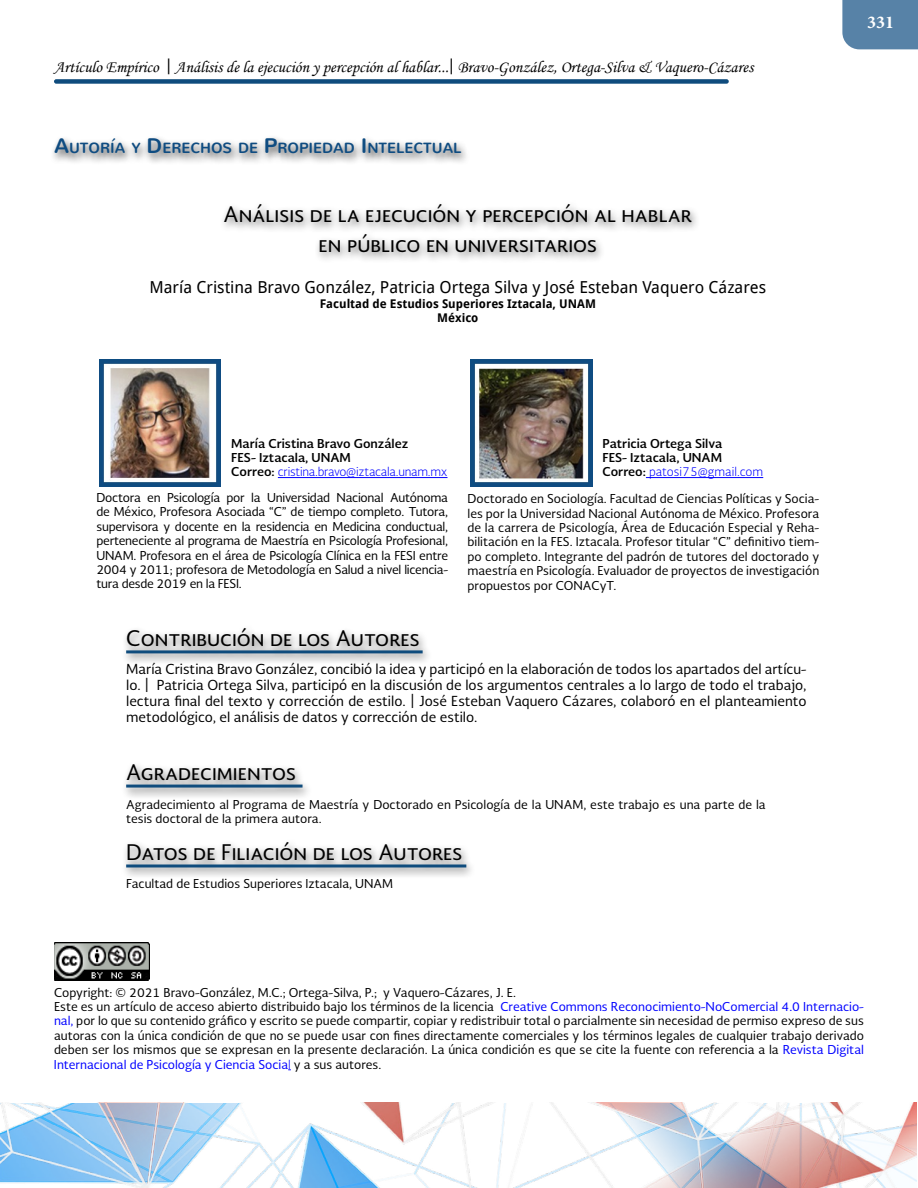
<style>
.page{position:relative;width:918px;height:1188px;background:#fff}
.page>*{position:absolute;margin:0;border:0;box-sizing:border-box;transform-origin:0 0}
.t1{font:21px/30px "Soberana Sans";color:#000;text-align:center}
.t2{font:700 18px "Minion Pro";color:#fff}
.t3{font:16.5px "Monotype Corsiva";color:#000}
.t4{font:16.5px "Droid Sans";color:#000}
.t5{font:700 14.7px "Nunito";color:#0f4c81}
.t6{font:13.5px/16.2px "Soberana Sans";color:#000;text-align:justify}
.t7{font:12px/14.4px "Soberana Sans";color:#000}
.t8{font:700 12px/14.4px "Soberana Sans";color:#000}
.t9{font:700 12px/14.4px "Droid Sans";color:#000;text-align:center}
.s1{font-family:"Soberana Sans";font-size:15px}
.s2{font-size:21px}
.s3{font-weight:300;color:#00f}
.s4{color:#00f}
</style>
<div class="page">
<div style="left:120px;top:625px;width:313px;height:40px;background:#000;opacity:.6"></div>
<hr style="left:126px;top:650px;width:297px;height:3px;background:#0f4c7d">
<div style="left:120px;top:761px;width:192px;height:38px;background:#000;opacity:.6"></div>
<hr style="left:126px;top:785px;width:177px;height:3px;background:#0f4c7d">
<div style="left:120px;top:839px;width:356px;height:40px;background:#000;opacity:.6"></div>
<hr style="left:126px;top:864px;width:340px;height:3px;background:#0f4c7d">
<div style="left:219px;top:200px;width:482px;height:63px;background:#000;opacity:.6"></div>
<div style="left:49px;top:134px;width:422px;height:31px;background:#000;opacity:.75"></div>
<img style="left:54px;top:943px;width:96px;height:38px">
<img style="left:99px;top:359px;width:122px;height:128px">
<hr style="left:278px;top:477px;width:170px;height:1px;background:#00f">
<img style="left:471px;top:359px;width:121px;height:128px">
<hr style="left:646px;top:477px;width:117px;height:1px;background:#00f">
<div style="left:842px;top:0;width:76px;height:49px;background:#5782a7"></div>
<div style="left:54px;top:79px;width:675px;height:5px;background:#0f4c7d;border-radius:2px"></div>
<img style="left:0;top:1103px;width:917px;height:84px">
<h3 class="t3" style="left:54px;top:57px;width:701px">Artículo Empírico <span class="s1">|</span> Análisis de la ejecución y percepción al hablar...<span class="s1">|</span> Bravo-González, Ortega-Silva &amp; Vaquero-Cázares</h3>
<p class="t5" style="left:54px;top:135px;width:280px"><span class="s2">A</span>UTORÍA Y <span class="s2">D</span>ERECHOS DE <span class="s2">P</span>ROPIEDAD</p>
<p class="t5" style="left:361px;top:135px;width:102px"><span class="s2">I</span> NTELECTUAL</p>
<h1 class="t1" style="left:224px;top:198px;width:470px">Análisis de la ejecución y percepción al hablar en público en universitarios</h1>
<h3 class="t4" style="left:149px;top:276px;width:618px">María Cristina Bravo González, Patricia Ortega Silva y José Esteban Vaquero Cázares</h3>
<p class="t9" style="left:320px;top:296px;width:278px">Facultad de Estudios Superiores Iztacala, UNAM<br>México</p>
<p class="t8" style="left:231px;top:435px;width:218px">María Cristina Bravo González<br>FES- Iztacala, UNAM<br>Correo: <span class="s3">cristina.bravo@iztacala.unam.mx</span></p>
<p class="t7" style="left:96px;top:490px;width:353px;text-align:justify">Doctora en Psicología por la Universidad Nacional Autónoma de México, Profesora Asociada “C” de tiempo completo. Tutora, supervisora y docente en la residencia en Medicina conductual, perteneciente al programa de Maestría en Psicología Profesional, UNAM. Profesora en el área de Psicología Clínica en la FESI entre 2004 y 2011; profesora de Metodología en Salud a nivel licencia&shy;tura desde 2019 en la FESI.</p>
<p class="t8" style="left:602px;top:435px;width:162px">Patricia Ortega Silva<br>FES- Iztacala, UNAM<br>Correo: <span class="s3">patosi75@gmail.com</span></p>
<p class="t7" style="left:468px;top:491px;width:353px;text-align:justify">Doctorado en Sociología. Facultad de Ciencias Políticas y Socia&shy;les por la Universidad Nacional Autónoma de México. Profesora de la carrera de Psicología, Área de Educación Especial y Reha&shy;bilitación en la FES. Iztacala. Profesor titular “C” definitivo tiem&shy;po completo. Integrante del padrón de tutores del doctorado y maestría en Psicología. Evaluador de proyectos de investigación propuestos por CONACyT.</p>
<h1 class="t1" style="left:126px;top:623px;width:295px">Contribución de los Autores</h1>
<p class="t6" style="left:126px;top:660px;width:682px">María Cristina Bravo González, concibió la idea y participó en la elaboración de todos los apartados del artícu&shy;lo. | Patricia Ortega Silva, participó en la discusión de los argumentos centrales a lo largo de todo el trabajo, lectura final del texto y corrección de estilo. | José Esteban Vaquero Cázares, colaboró en el planteamiento metodológico, el análisis de datos y corrección de estilo.</p>
<h1 class="t1" style="left:126px;top:757px;width:171px">Agradecimientos</h1>
<p class="t7" style="left:126px;top:797px;width:641px">Agradecimiento al Programa de Maestría y Doctorado en Psicología de la UNAM, este trabajo es una parte de la tesis doctoral de la primera autora.</p>
<h1 class="t1" style="left:126px;top:837px;width:338px">Datos de Filiación de los Autores</h1>
<p class="t7" style="left:126px;top:876px;width:269px">Facultad de Estudios Superiores Iztacala, UNAM</p>
<h2 class="t2" style="left:867px;top:10px;width:28px">331</h2>
<p class="t7" style="left:54px;top:985px;width:812px">Copyright: © 2021 Bravo-González, M.C.; Ortega-Silva, P.; y Vaquero-Cázares, J. E.<br>Este es un artículo de acceso abierto distribuido bajo los términos de la licencia <span class="s4">Creative Commons Reconocimiento-NoComercial 4.0 Internacio&shy;nal,</span> por lo que su contenido gráfico y escrito se puede compartir, copiar y redistribuir total o parcialmente sin necesidad de permiso expreso de sus autoras con la única condición de que no se puede usar con fines directamente comerciales y los términos legales de cualquier trabajo derivado deben ser los mismos que se expresan en la presente declaración. La única condición es que se cite la fuente con referencia a la <span class="s4">Revista Digital Internacional de Psicología y Ciencia Socia</span><span class="s3">l</span> y a sus autores.</p>
</div>
